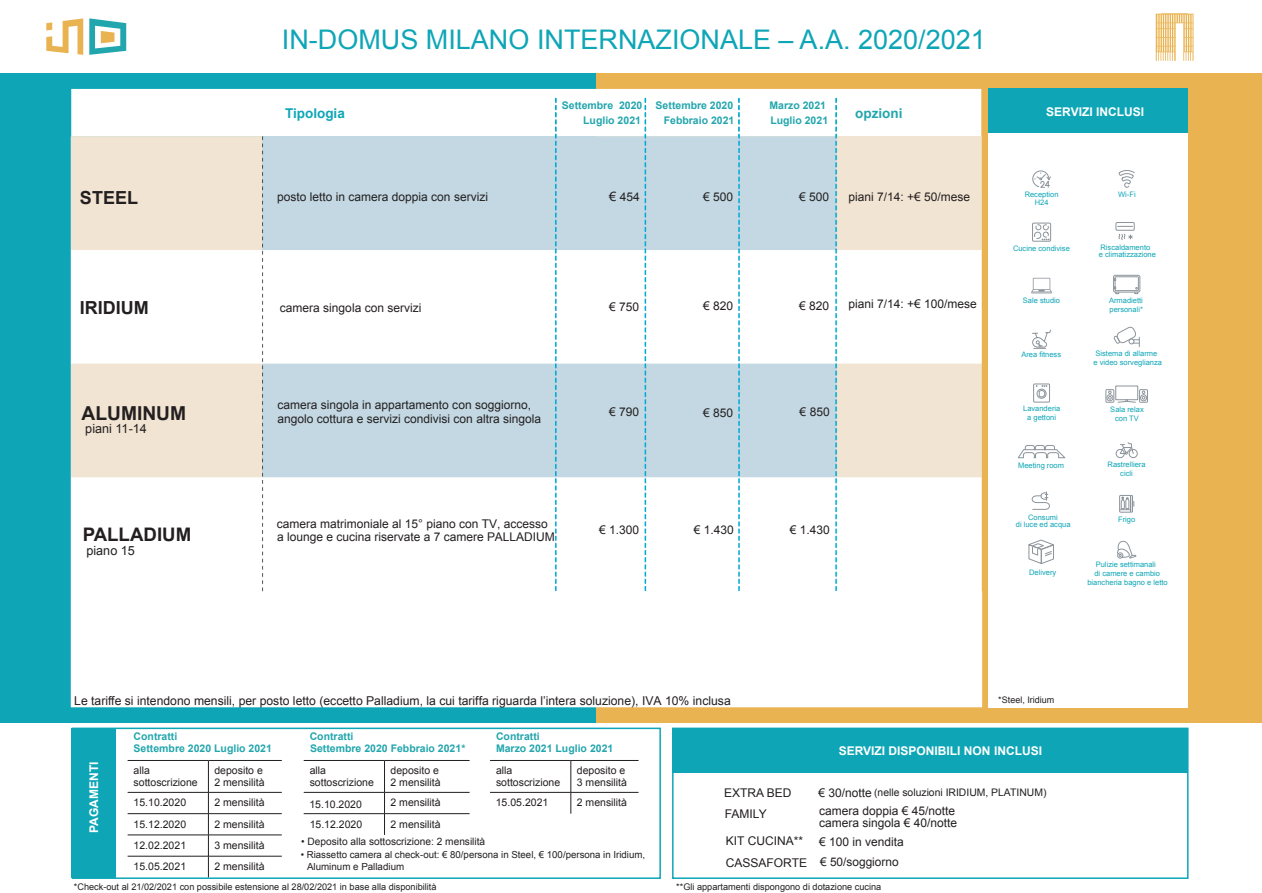
<style>
.page{position:relative;width:1262px;height:893px;background:#fff}
.page>*{position:absolute;margin:0;border:0;box-sizing:border-box;transform-origin:0 0}
.t1{font:27px "Arial";color:#0ea6b7}
.t2{font:700 19.2px "Arial";color:#231f20}
.t3{font:700 18.6px "Arial";color:#231f20}
.t4{font:700 18px "Arial";color:#231f20}
.t5{font:700 13.5px "Arial";color:#0ea6b7}
.t6{font:700 13.5px "Arial";color:#22a6ad}
.t7{font:12.6px "Arial";color:#231f20}
.t8{font:12.15px "Arial";color:#231f20}
.t9{font:12px/11.7px "Arial";color:#231f20}
.t10{font:700 12px "Arial";color:#fff}
.t11{font:11.85px "Arial";color:#231f20}
.t12{font:10.5px/12px "Arial";color:#231f20}
.t13{font:700 10.5px/12px "Arial";color:#22a6ad}
.t14{font:10.35px "Arial";color:#231f20}
.t15{font:10.2px "Arial";color:#231f20}
.t16{font:9.75px "Arial";color:#231f20}
.t17{font:9.6px "Arial";color:#231f20}
.t18{font:9.15px "Arial";color:#231f20}
.t19{font:9px "Arial";color:#231f20}
.t20{font:7.5px/8.6px "Arial";color:#0ea6b7;text-align:center}
.t21{font:7.5px/6.8px "Arial";color:#0da5b5}
.s1{font-size:12.9px}
.s2{font-size:12px}
</style>
<div class="page">
<img style="left:0;top:13px;width:1262px;height:866px">
<h1 class="t1" style="left:282px;top:22px;width:705px">IN-DOMUS MILANO INTERNAZIONALE – A.A. 2020/2021</h1>
<p class="t5" style="left:285px;top:104px;width:61px">Tipologia</p>
<p class="t13" style="left:562px;top:98px;width:82px;line-height:15px;text-align:right">Settembre 2020<br>Luglio 2021</p>
<p class="t13" style="left:655px;top:98px;width:80px;line-height:15px;text-align:right">Settembre 2020<br>Febbraio 2021</p>
<p class="t13" style="left:769px;top:100px;width:58px">Marzo 2021</p>
<p class="t13" style="left:770px;top:115px;width:59px">Luglio 2021</p>
<p class="t6" style="left:855px;top:104px;width:49px">opzioni</p>
<h3 class="t4" style="left:80px;top:186px;width:60px">STEEL</h3>
<p class="t9" style="left:277px;top:191px;width:212px">posto letto in camera doppia con servizi</p>
<p class="t9" style="left:703px;top:191px;width:32px">€ 500</p>
<p class="t9" style="left:799px;top:191px;width:32px">€ 500</p>
<p class="t9" style="left:609px;top:191px;width:32px"><span class="s1">€</span> 454</p>
<p class="t9" style="left:848px;top:191px;width:123px">piani 7/14: +€ 50/mese</p>
<h3 class="t4" style="left:80px;top:296px;width:70px">IRIDIUM</h3>
<p class="t9" style="left:280px;top:302px;width:143px">camera singola con servizi</p>
<p class="t9" style="left:703px;top:300px;width:32px">€ 820</p>
<p class="t9" style="left:609px;top:301px;width:32px">€ 750</p>
<p class="t9" style="left:799px;top:300px;width:32px">€ 820</p>
<p class="t9" style="left:848px;top:298px;width:130px">piani 7/14: +€ 100/mese</p>
<h2 class="t2" style="left:81px;top:400px;width:106px">ALUMINUM</h2>
<p class="t9" style="left:277px;top:398px;width:265px;line-height:13.4px">camera singola in appartamento con soggiorno, angolo cottura e servizi condivisi con altra singola</p>
<p class="t7" style="left:85px;top:420px;width:63px">piani 11-14</p>
<h3 class="t3" style="left:83px;top:522px;width:110px">PALLADIUM</h3>
<p class="t7" style="left:86px;top:542px;width:50px">piano 15</p>
<p class="t9" style="left:277px;top:517px;width:272px">camera matrimoniale al 15° piano con TV, accesso</p>
<p class="t9" style="left:277px;top:531px;width:279px">a lounge e cucina riservate a 7 camere PALLADIUM</p>
<p class="t9" style="left:609px;top:406px;width:32px">€ 790</p>
<p class="t9" style="left:599px;top:524px;width:42px">€ 1.300</p>
<p class="t9" style="left:703px;top:407px;width:32px">€ 850</p>
<p class="t9" style="left:799px;top:406px;width:32px">€ 850</p>
<p class="t9" style="left:693px;top:524px;width:42px">€ 1.430</p>
<p class="t9" style="left:790px;top:524px;width:42px">€ 1.430</p>
<p class="t10" style="left:1046px;top:103px;width:99px">SERVIZI INCLUSI</p>
<p class="t20" style="left:1024px;top:190px;width:35px">Reception<br>H24</p>
<p class="t20" style="left:1118px;top:190px;width:19px">Wi-Fi</p>
<p class="t20" style="left:1013px;top:244px;width:58px">Cucine condivise</p>
<p class="t21" style="left:1098px;top:244px;width:59px">Riscaldamento<br>e climatizzazione</p>
<p class="t20" style="left:1022px;top:296px;width:39px">Sale studio</p>
<p class="t20" style="left:1109px;top:296px;width:35px;text-align:left">Armadietti personali*</p>
<p class="t20" style="left:1021px;top:350px;width:41px">Area fitness</p>
<p class="t20" style="left:1093px;top:349px;width:70px;text-align:left">Sistema di allarme<br>e video sorveglianza</p>
<p class="t20" style="left:1023px;top:404px;width:39px">Lavanderia a gettoni</p>
<p class="t20" style="left:1110px;top:405px;width:35px">Sala relax con TV</p>
<p class="t20" style="left:1018px;top:460px;width:47px">Meeting room</p>
<p class="t20" style="left:1107px;top:460px;width:40px">Rastrelliera cicli</p>
<p class="t20" style="left:1028px;top:513px;width:31px">Consumi</p>
<p class="t21" style="left:1118px;top:516px;width:19px">Frigo</p>
<p class="t20" style="left:1015px;top:520px;width:56px">di luce ed acqua</p>
<p class="t20" style="left:1029px;top:567px;width:29px">Delivery</p>
<p class="t20" style="left:1087px;top:560px;width:82px">Pulizie settimanali<br>di camere e cambio biancheria bagno e letto</p>
<p class="t8" style="left:74px;top:692px;width:658px">Le tariffe si intendono mensili, per posto letto (eccetto Palladium, la cui tariffa riguarda l’intera soluzione), IVA 10% inclusa</p>
<p class="t19" style="left:998px;top:694px;width:58px">*Steel, Iridium</p>
<p class="t13" style="left:134px;top:731px;width:140px">Contratti<br>Settembre 2020 Luglio 2021</p>
<p class="t12" style="left:134px;top:764px;width:66px">alla sottoscrizione</p>
<p class="t12" style="left:214px;top:764px;width:52px">deposito e<br>2 mensilità</p>
<p class="t12" style="left:134px;top:796px;width:54px">15.10.2020</p>
<p class="t12" style="left:214px;top:796px;width:52px">2 mensilità</p>
<p class="t12" style="left:134px;top:818px;width:54px">15.12.2020</p>
<p class="t12" style="left:214px;top:818px;width:52px">2 mensilità</p>
<p class="t12" style="left:134px;top:839px;width:54px">12.02.2021</p>
<p class="t12" style="left:214px;top:839px;width:52px">3 mensilità</p>
<p class="t12" style="left:134px;top:860px;width:54px">15.05.2021</p>
<p class="t12" style="left:214px;top:860px;width:52px">2 mensilità</p>
<p class="t13" style="left:310px;top:731px;width:157px">Contratti<br>Settembre 2020 Febbraio 2021*</p>
<p class="t12" style="left:310px;top:764px;width:66px">alla sottoscrizione</p>
<p class="t12" style="left:390px;top:764px;width:52px">deposito e<br>2 mensilità</p>
<p class="t12" style="left:309px;top:798px;width:54px">15.10.2020</p>
<p class="t12" style="left:390px;top:796px;width:52px">2 mensilità</p>
<p class="t12" style="left:310px;top:818px;width:54px">15.12.2020</p>
<p class="t12" style="left:390px;top:818px;width:52px">2 mensilità</p>
<p class="t13" style="left:496px;top:731px;width:119px">Contratti<br>Marzo 2021 Luglio 2021</p>
<p class="t12" style="left:496px;top:764px;width:66px">alla sottoscrizione</p>
<p class="t12" style="left:577px;top:764px;width:52px">deposito e<br>3 mensilità</p>
<p class="t12" style="left:496px;top:796px;width:54px">15.05.2021</p>
<p class="t12" style="left:577px;top:796px;width:52px">2 mensilità</p>
<p class="t10" style="left:838px;top:743px;width:205px">SERVIZI DISPONIBILI NON INCLUSI</p>
<p class="t10" style="left:86px;top:832px;width:73px;rotate:-90deg">PAGAMENTI</p>
<p class="t9" style="left:724px;top:787px;width:69px">EXTRA BED</p>
<p class="t14" style="left:818px;top:785px;width:230px"><span class="s2">€ 30/notte</span> (nelle soluzioni IRIDIUM, PLATINUM)</p>
<p class="t9" style="left:725px;top:808px;width:43px">FAMILY</p>
<p class="t9" style="left:819px;top:805px;width:140px">camera doppia € 45/notte camera singola € 40/notte</p>
<p class="t9" style="left:726px;top:835px;width:79px">KIT CUCINA**</p>
<p class="t9" style="left:819px;top:835px;width:86px">€ 100 in vendita</p>
<p class="t15" style="left:301px;top:834px;width:185px">• Deposito alla sottoscrizione: 2 mensilità</p>
<p class="t17" style="left:301px;top:848px;width:346px">• Riassetto camera al check-out: € 80/persona in Steel, € 100/persona in Iridium,</p>
<p class="t16" style="left:307px;top:860px;width:99px">Aluminum e Palladium</p>
<p class="t11" style="left:725px;top:853px;width:174px"><span class="s2">CASSAFORTE</span> € 50/soggiorno</p>
<p class="t18" style="left:74px;top:880px;width:364px">*Check-out al 21/02/2021 con possibile estensione al 28/02/2021 in base alla disponibilità</p>
<p class="t18" style="left:676px;top:880px;width:206px">**Gli appartamenti dispongono di dotazione cucina</p>
</div>
